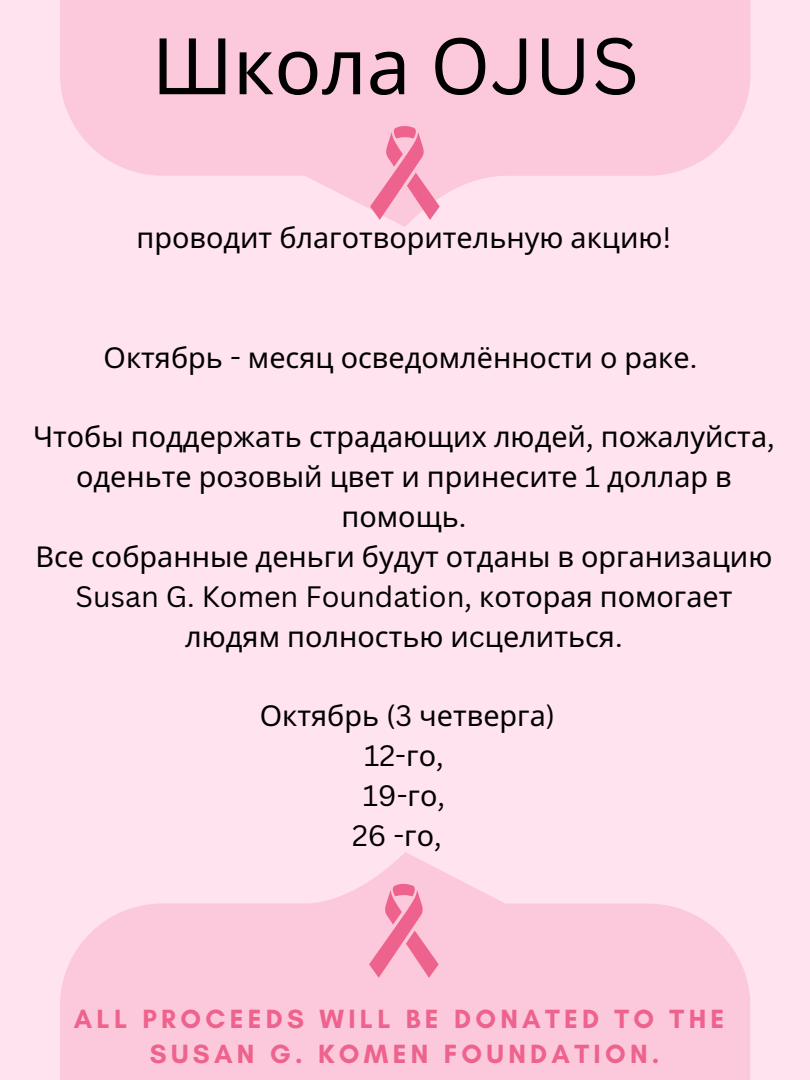
<style>
.page{position:relative;width:810px;height:1080px;background:#ffe3ef}
.page>*{position:absolute;margin:0;border:0;box-sizing:border-box;transform-origin:0 0}
.t1{font:78.12px "Noto Sans";color:#000}
.t2{font:28.75px/39.9px "Noto Sans";color:#000;text-align:center}
.t3{font:28.75px "Canva Sans";color:#000}
.t4{font:700 26.88px "Glacial Indifference";letter-spacing:.16em;color:#ee638e}
.s1{font-family:"Canva Sans"}
.s2{font-family:"Noto Sans"}
</style>
<div class="page">
<div style="left:60px;top:0;width:690px;height:227px;background:linear-gradient(to bottom,#fac1d5,#feddeb)"></div>
<svg style="left:370px;top:126px;width:70px;height:94px"></svg>
<svg style="left:60px;top:852px;width:690px;height:228px;fill:#fbc9db"></svg>
<svg style="left:369px;top:884px;width:70px;height:94px"></svg>
<p class="t1" style="left:152px;top:11px;width:489px">Школа <span class="s1">OJUS</span></p>
<p class="t2" style="left:136px;top:217px;width:537px">проводит благотворительную акцию<span class="s1">!</span></p>
<p class="t2" style="left:104px;top:337px;width:595px">Октябрь <span class="s1">-</span> месяц осведомлённости о раке<span class="s1">.</span></p>
<p class="t2" style="left:33px;top:416px;width:743px">Чтобы поддержать страдающих людей<span class="s1">,</span> пожалуйста<span class="s1">, </span>оденьте розовый цвет и принесите <span class="s1">1</span> доллар в помощь<span class="s1">.</span></p>
<p class="t2" style="left:35px;top:536px;width:739px">Все собранные деньги будут отданы в организацию<br><span class="s1">Susan G. Komen Foundation,</span> которая помогает людям полностью и<span class="s1">c</span>целиться<span class="s1">.</span></p>
<p class="t2" style="left:260px;top:695px;width:297px">Октябрь <span class="s1">(3</span> четверга<span class="s1">)</span></p>
<p class="t3" style="left:364px;top:735px;width:81px">12-<span class="s2">го</span>,</p>
<p class="t3" style="left:363px;top:775px;width:84px">19-<span class="s2">го</span>,</p>
<p class="t3" style="left:352px;top:815px;width:91px">26 -<span class="s2">го</span>,</p>
<p class="t4" style="left:74px;top:1003px;width:652px">ALL PROCEEDS WILL BE DONATED TO THE</p>
<p class="t4" style="left:150px;top:1037px;width:511px">SUSAN G. KOMEN FOUNDATION.</p>
</div>
